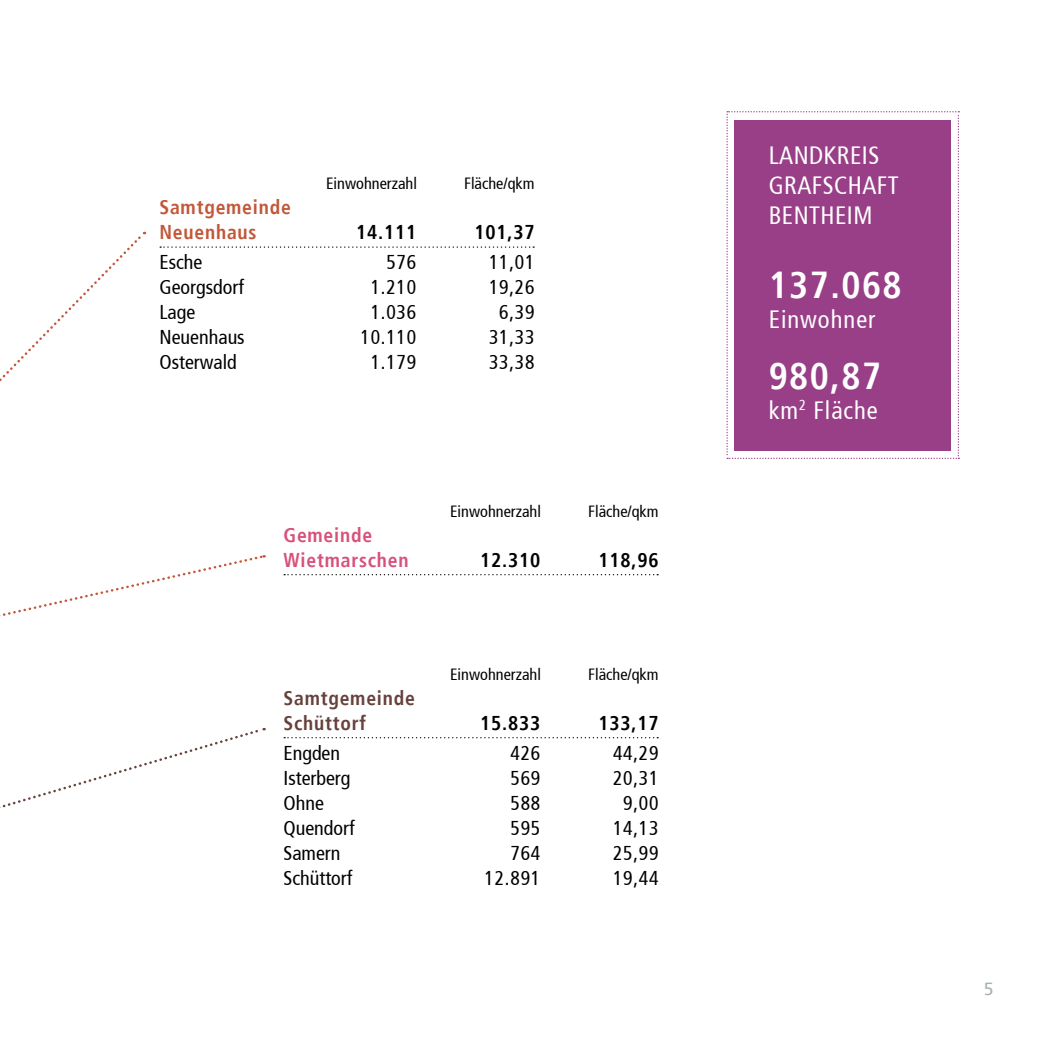
<style>
.page{position:relative;width:1049px;height:1049px;background:#fff}
.page>*{position:absolute;margin:0;border:0;box-sizing:border-box;transform-origin:0 0}
.t1{font:700 condensed 37.5px "Frutiger";letter-spacing:.04em;color:#fff}
.t2{font:condensed 25px/30px "Frutiger";letter-spacing:.02em;color:#fff}
.t3{font:condensed 25px "Frutiger";letter-spacing:.04em;color:#fff}
.t4{font:condensed 20px "Frutiger";color:#000}
.t5{font:700 condensed 20px "Frutiger";letter-spacing:.04em;color:#000}
.t6{font:700 condensed 20px/25px "Frutiger";letter-spacing:.04em;color:#67413c}
.t7{font:700 condensed 20px/25px "Frutiger";letter-spacing:.04em;color:#c25739}
.t8{font:700 condensed 20px/25px "Frutiger";letter-spacing:.04em;color:#d8517b}
.t9{font:17.5px "Frutiger";color:#a7b0b4}
.t10{font:condensed 16.25px "Frutiger";color:#000}
</style>
<div class="page">
<svg style="left:284px;top:737px;width:374px;height:1px"></svg>
<svg style="left:160px;top:246px;width:374px;height:2px"></svg>
<svg style="left:284px;top:574px;width:374px;height:1px"></svg>
<svg style="left:726px;top:111px;width:233px;height:348px;background:#a35393"></svg>
<svg style="left:0;top:231px;width:146px;height:151px"></svg>
<svg style="left:0;top:555px;width:265px;height:62px"></svg>
<svg style="left:0;top:727px;width:265px;height:81px"></svg>
<p class="t7" style="left:159px;top:196px;width:133px">Samtgemeinde<br>Neuenhaus</p>
<p class="t10" style="left:326px;top:177px;width:92px">Einwohnerzahl</p>
<p class="t10" style="left:464px;top:177px;width:72px">Fläche/qkm</p>
<p class="t5" style="left:356px;top:224px;width:61px">14.111</p>
<p class="t5" style="left:474px;top:224px;width:61px">101,37</p>
<p class="t4" style="left:159px;top:254px;width:44px">Esche</p>
<p class="t4" style="left:386px;top:254px;width:31px">576</p>
<p class="t4" style="left:489px;top:254px;width:47px">11,01</p>
<p class="t4" style="left:159px;top:279px;width:86px">Georgsdorf</p>
<p class="t4" style="left:371px;top:279px;width:47px">1.210</p>
<p class="t4" style="left:489px;top:279px;width:47px">19,26</p>
<p class="t4" style="left:159px;top:304px;width:37px">Lage</p>
<p class="t4" style="left:371px;top:304px;width:47px">1.036</p>
<p class="t4" style="left:499px;top:304px;width:37px">6,39</p>
<p class="t4" style="left:159px;top:329px;width:87px">Neuenhaus</p>
<p class="t4" style="left:361px;top:329px;width:57px">10.110</p>
<p class="t4" style="left:489px;top:329px;width:47px">31,33</p>
<p class="t4" style="left:159px;top:354px;width:79px">Osterwald</p>
<p class="t4" style="left:371px;top:354px;width:47px">1.179</p>
<p class="t4" style="left:489px;top:354px;width:47px">33,38</p>
<p class="t8" style="left:283px;top:524px;width:127px">Gemeinde<br>Wietmarschen</p>
<p class="t10" style="left:450px;top:504px;width:92px">Einwohnerzahl</p>
<p class="t10" style="left:588px;top:504px;width:72px">Fläche/qkm</p>
<p class="t5" style="left:480px;top:551px;width:61px">12.310</p>
<p class="t5" style="left:598px;top:551px;width:61px">118,96</p>
<p class="t6" style="left:283px;top:687px;width:133px">Samtgemeinde<br>Schüttorf</p>
<p class="t10" style="left:450px;top:667px;width:92px">Einwohnerzahl</p>
<p class="t10" style="left:588px;top:667px;width:72px">Fläche/qkm</p>
<p class="t5" style="left:480px;top:714px;width:61px">15.833</p>
<p class="t5" style="left:598px;top:714px;width:61px">133,17</p>
<p class="t4" style="left:283px;top:744px;width:58px">Engden</p>
<p class="t4" style="left:510px;top:744px;width:31px">426</p>
<p class="t4" style="left:613px;top:744px;width:47px">44,29</p>
<p class="t4" style="left:283px;top:769px;width:68px">Isterberg</p>
<p class="t4" style="left:510px;top:769px;width:31px">569</p>
<p class="t4" style="left:613px;top:769px;width:47px">20,31</p>
<p class="t4" style="left:283px;top:794px;width:42px">Ohne</p>
<p class="t4" style="left:510px;top:794px;width:31px">588</p>
<p class="t4" style="left:623px;top:794px;width:37px">9,00</p>
<p class="t4" style="left:283px;top:819px;width:73px">Quendorf</p>
<p class="t4" style="left:510px;top:819px;width:31px">595</p>
<p class="t4" style="left:613px;top:819px;width:47px">14,13</p>
<p class="t4" style="left:283px;top:844px;width:59px">Samern</p>
<p class="t4" style="left:510px;top:844px;width:31px">764</p>
<p class="t4" style="left:613px;top:844px;width:47px">25,99</p>
<p class="t4" style="left:283px;top:869px;width:70px">Schüttorf</p>
<p class="t4" style="left:485px;top:869px;width:57px">12.891</p>
<p class="t4" style="left:613px;top:869px;width:47px">19,44</p>
<p class="t2" style="left:769px;top:143px;width:132px">Landkreis<br>Grafschaft<br>Benthei m</p>
<h1 class="t1" style="left:769px;top:269px;width:135px">137.068</h1>
<p class="t3" style="left:769px;top:309px;width:108px">Einwohner</p>
<h1 class="t1" style="left:769px;top:359px;width:114px">980,87</h1>
<p class="t3" style="left:769px;top:399px;width:111px">km<sup>2</sup> Fläche</p>
<p class="t9" style="left:984px;top:981px;width:11px">5</p>
</div>
